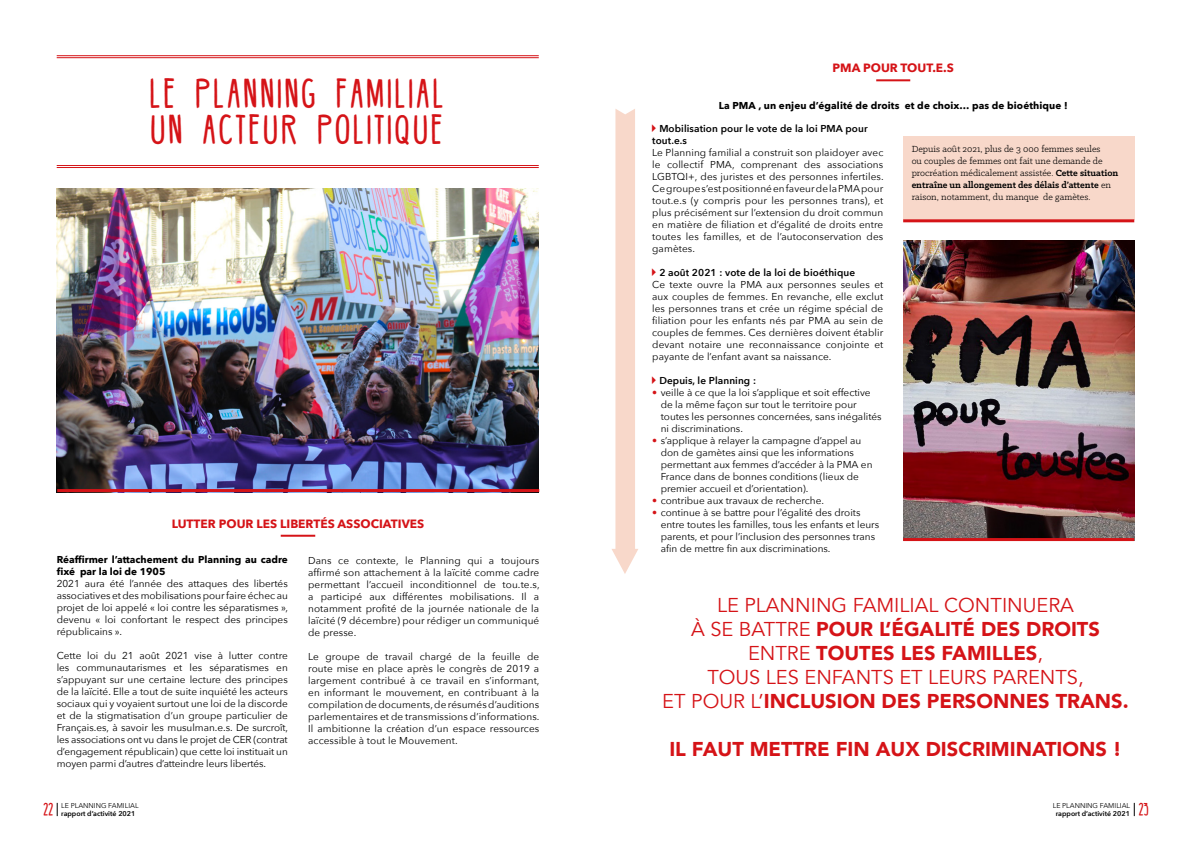
<style>
.page{position:relative;width:1191px;height:842px;background:#fff}
.page>*{position:absolute;margin:0;border:0;box-sizing:border-box;transform-origin:0 0}
.t1{font:30px/36px "BELLABOO";letter-spacing:.1em;color:#d51317}
.t2{font:20px/24px "Avenir";color:#d51317;text-align:center}
.t3{font:900 20px "Avenir";color:#d51317}
.t4{font:13px "BELLABOO";color:#d51317}
.t5{font:700 12px "Avenir Next";color:#d51317}
.t6{font:10px/12px "Avenir Next";color:#000;text-align:justify}
.t7{font:10px/12px "Klinic Slab";color:#000}
.t8{font:700 10px/12px "Avenir Next";color:#000}
.t9{font:600 10px/12px "Avenir Next";letter-spacing:.01em;color:#000}
.t10{font:600 7px/8px "Avenir Next";color:#000}
.t11{font:7px "Avenir Next";color:#000}
.s1{font-family:"Arrowstfb";font-weight:400;color:#d51317}
.s2{font-family:"Arrowstfb";color:#d51317}
.s3{font-weight:600}
.s4{color:#d51317}
.s5{font-weight:700}
.s6{font-weight:900}
.s7{font-weight:400}
</style>
<div class="page">
<svg style="left:57px;top:803px;width:1px;height:13px"></svg>
<svg style="left:1133px;top:803px;width:1px;height:13px"></svg>
<hr style="left:57px;top:55px;width:482px;height:1px;background:#d51317">
<hr style="left:57px;top:57px;width:482px;height:1px;background:#d51317">
<hr style="left:57px;top:165px;width:482px;height:1px;background:#d51317">
<hr style="left:57px;top:167px;width:482px;height:1px;background:#d51317">
<img style="left:57px;top:188px;width:482px;height:301px">
<hr style="left:281px;top:535px;width:34px;height:2px;background:#d51317">
<hr style="left:57px;top:489px;width:482px;height:3px;background:#d51317">
<div style="left:903px;top:136px;width:231px;height:83px;background:#f8d8ca"></div>
<hr style="left:903px;top:219px;width:231px;height:3px;background:#d51317">
<hr style="left:876px;top:79px;width:34px;height:2px;background:#d51317">
<img style="left:903px;top:240px;width:231px;height:298px">
<hr style="left:903px;top:538px;width:231px;height:3px;background:#d51317">
<svg style="left:612px;top:109px;width:26px;height:465px"></svg>
<h1 class="t1" style="left:150px;top:75px;width:295px">LE PLANNING FAMILIAL<br>UN ACTEUR POLITIQUE</h1>
<p class="t5" style="left:172px;top:513px;width:254px">LUTTER POUR LES LIBERTÉS ASSOCIATIVES</p>
<p class="t8" style="left:57px;top:554px;width:233px">Réaffirmer l’attachement du Planning au cadre fixé par la loi de 1905</p>
<p class="t6" style="left:57px;top:577px;width:233px">2021 aura été l’année des attaques des libertés associatives et des mobilisations pour faire échec au projet de loi appelé « loi contre les séparatismes », devenu « loi confortant le respect des principes républicains ».</p>
<p class="t6" style="left:57px;top:649px;width:233px">Cette loi du 21 août 2021 vise à lutter contre les communautarismes et les séparatismes en s’appuyant sur une certaine lecture des principes de la laïcité. Elle a tout de suite inquiété les acteurs sociaux qui y voyaient surtout une loi de la discorde et de la stigmatisation d’un groupe particulier de Français.es, à savoir les musulman.e.s. De surcroît, les associations ont vu dans le projet de CER (contrat d’engagement républicain) que cette loi instituait un moyen parmi d’autres d’atteindre leurs libertés.</p>
<p class="t6" style="left:308px;top:554px;width:233px">Dans ce contexte, le Planning qui a toujours affirmé son attachement à la laïcité comme cadre permettant l’accueil inconditionnel de tou.te.s, a participé aux différentes mobilisations. Il a notamment profité de la journée nationale de la laïcité (9 décembre) pour rédiger un communiqué de presse.</p>
<p class="t6" style="left:308px;top:650px;width:233px">Le groupe de travail chargé de la feuille de route mise en place après le congrès de 2019 a largement contribué à ce travail en s’informant, en informant le mouvement, en contribuant à la compilation de documents, de résumés d’auditions parlementaires et de transmissions d’informations.<br>Il ambitionne la création d’un espace ressources accessible à tout le Mouvement.</p>
<p class="t5" style="left:832px;top:58px;width:123px">PMA POUR TOUT.E.S</p>
<p class="t8" style="left:718px;top:99px;width:350px">La PMA , un enjeu d’égalité de droits et de choix… pas de bioéthique !</p>
<p class="t9" style="left:652px;top:122px;width:217px"><span class="s1">b</span> Mobilisation pour le vote de la loi PMA pour tout.e.s</p>
<p class="t6" style="left:652px;top:146px;width:233px">Le Planning familial a construit son plaidoyer avec le collectif PMA, comprenant des associations LGBTQI+, des juristes et des personnes infertiles.<br>Ce groupe s’est positionné en faveur de la PMA pour tout.e.s (y compris pour les personnes trans), et plus précisément sur l’extension du droit commun en matière de filiation et d’égalité de droits entre toutes les familles, et de l’autoconservation des gamètes.</p>
<p class="t6" style="left:652px;top:266px;width:233px;text-align:left"><span class="s2">b</span> <span class="s3">2 août 2021 : vote de la loi de bioéthique<br></span>Ce texte ouvre la PMA aux personnes seules et aux couples de femmes. En revanche, elle exclut les personnes trans et crée un régime spécial de filiation pour les enfants nés par PMA au sein de couples de femmes. Ces dernières doivent établir devant notaire une reconnaissance conjointe et payante de l’enfant avant sa naissance.</p>
<p class="t9" style="left:652px;top:374px;width:105px"><span class="s1">b</span> Depuis, le Planning :</p>
<p class="t6" style="left:660px;top:386px;width:222px;text-align:left;text-indent:-8px"><span class="s4">•</span> veille à ce que la loi s’applique et soit effective de la même façon sur tout le territoire pour toutes les personnes concernées, sans inégalités ni discriminations.</p>
<p class="t6" style="left:660px;top:434px;width:213px;text-align:left;text-indent:-8px"><span class="s4">•</span> s’applique à relayer la campagne d’appel au don de gamètes ainsi que les informations permettant aux femmes d’accéder à la PMA en France dans de bonnes conditions (lieux de premier accueil et d’orientation).</p>
<p class="t6" style="left:652px;top:494px;width:173px"><span class="s4">•</span> contribue aux travaux de recherche.</p>
<p class="t6" style="left:660px;top:506px;width:220px;text-align:left;text-indent:-8px"><span class="s4">•</span> continue à se battre pour l’égalité des droits entre toutes les familles, tous les enfants et leurs parents, et pour l’inclusion des personnes trans afin de mettre fin aux discriminations.</p>
<p class="t7" style="left:911px;top:142px;width:208px">Depuis août 2021, plus de 3 000 femmes seules<br>ou couples de femmes ont fait une demande de procréation médicalement assistée. <span class="s5">Cette situation entraîne un allongement des délais d’attente</span> en raison, notamment, du manque de gamètes.</p>
<h2 class="t2" style="left:662px;top:594px;width:468px">LE PLANNING FAMILIAL CONTINUERA<br>À SE BATTRE <span class="s6">POUR L’ÉGALITÉ DES DROITS </span>ENTRE <span class="s6">TOUTES LES FAMILLES</span>,<br>TOUS LES ENFANTS ET LEURS PARENTS,<br>ET POUR L’<span class="s6">INCLUSION DES PERSONNES TRANS.</span></h2>
<h2 class="t3" style="left:669px;top:732px;width:454px">IL FAUT METTRE FIN AUX DISCRIMINATIONS !</h2>
<h3 class="t4" style="left:43px;top:801px;width:12px">22</h3>
<p class="t10" style="left:1055px;top:801px;width:94px;text-indent:-3px"><span class="s7">LE PLANNING FAMILIAL </span>rapport d’activité 2021 <sup>23</sup></p>
<p class="t11" style="left:61px;top:800px;width:79px">LE PLANNING FAMILIAL</p>
<p class="t10" style="left:61px;top:809px;width:76px">rapport d’activité 2021</p>
</div>
